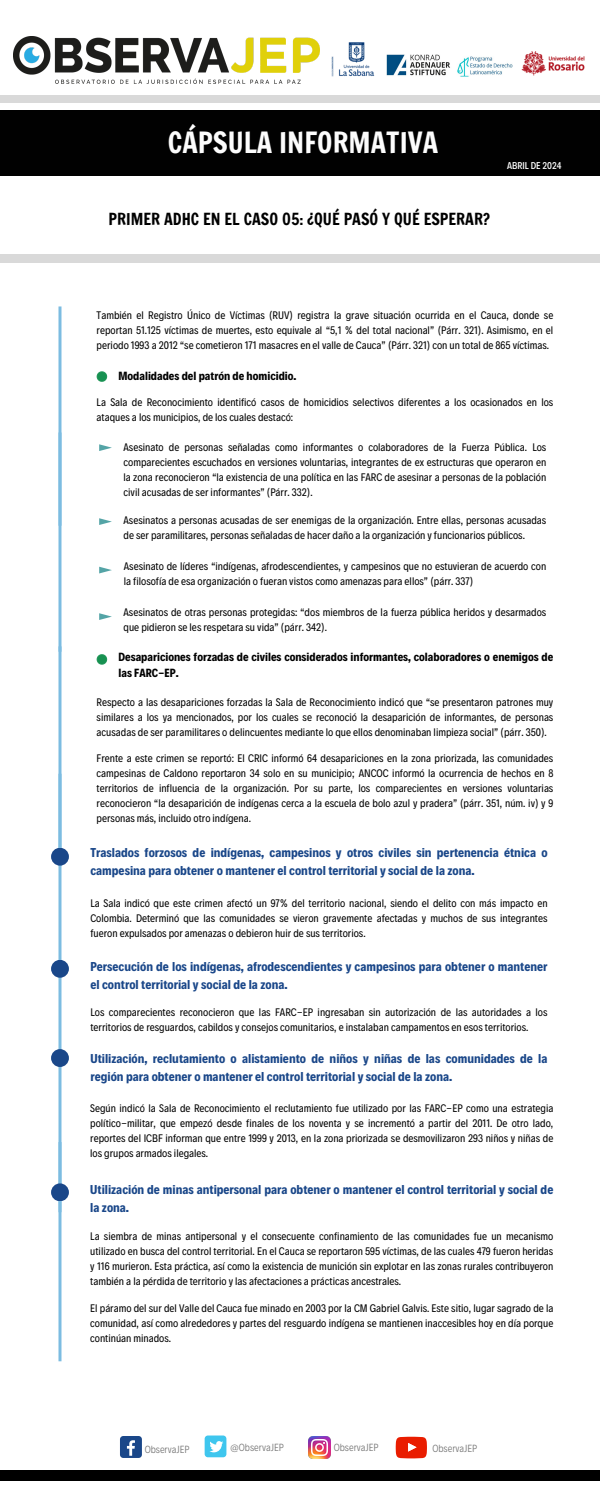
<style>
.page{position:relative;width:600px;height:1500px;background:#fff}
.page>*{position:absolute;margin:0;border:0;box-sizing:border-box;transform-origin:0 0}
.t1{font:28px "Francois One";color:#fcfcfc}
.t2{font:16px "Francois One";color:#000}
.t3{font:700 13px/18px "Decalotype";color:#1a4789}
.t4{font:700 12px/16.5px "Decalotype";color:#000}
.t5{font:11.1px/15px "Decalotype";color:#000;text-align:justify}
.t6{font:300 10.5px "Decalotype";color:#737373}
.t7{font:500 10px "Decalotype";color:#fcfcfc}
</style>
<div class="page">
<div style="left:0;top:96px;width:600px;height:6px;background:#d9d9d9"></div>
<img style="left:331px;top:42px;width:44px;height:35px">
<img style="left:521px;top:51px;width:64px;height:25px">
<div style="left:0;top:110px;width:600px;height:66px;background:#010101"></div>
<div style="left:0;top:255px;width:600px;height:8px;background:#d9d9d9"></div>
<img style="left:13px;top:37px;width:306px;height:46px">
<div style="left:0;top:1471px;width:600px;height:9px;background:#000"></div>
<div style="left:120px;top:1436px;width:22px;height:22px;background:#1a4789;border-radius:3px"></div>
<svg style="left:127px;top:1440px;width:8px;height:16px"></svg>
<div style="left:205px;top:1436px;width:21px;height:21px;background:#3fc6ee;border-radius:3px"></div>
<svg style="left:209px;top:1441px;width:14px;height:11px"></svg>
<img style="left:308px;top:1437px;width:22px;height:21px">
<svg style="left:396px;top:1437px;width:31px;height:21px"></svg>
<img style="left:387px;top:54px;width:125px;height:22px">
<svg style="left:97px;top:371px;width:10px;height:11px"></svg>
<svg style="left:99px;top:444px;width:13px;height:7px"></svg>
<svg style="left:99px;top:518px;width:13px;height:7px"></svg>
<svg style="left:99px;top:567px;width:13px;height:6px"></svg>
<svg style="left:99px;top:613px;width:13px;height:7px"></svg>
<svg style="left:97px;top:654px;width:10px;height:11px"></svg>
<hr style="left:58px;top:774px;width:3px;height:219px;background:#7cbce1">
<hr style="left:58px;top:646px;width:3px;height:220px;background:#7cbce1">
<div style="left:51px;top:848px;width:18px;height:18px;background:#1a4789;border-radius:50%"></div>
<hr style="left:58px;top:1142px;width:3px;height:219px;background:#7cbce1">
<hr style="left:58px;top:993px;width:3px;height:219px;background:#7cbce1">
<div style="left:51px;top:1049px;width:18px;height:18px;background:#1a4789;border-radius:50%"></div>
<div style="left:51px;top:960px;width:18px;height:18px;background:#1a4789;border-radius:50%"></div>
<hr style="left:58px;top:432px;width:3px;height:220px;background:#7cbce1">
<hr style="left:58px;top:306px;width:3px;height:220px;background:#7cbce1">
<div style="left:51px;top:1183px;width:18px;height:18px;background:#1a4789;border-radius:50%"></div>
<h4 class="t1" style="left:168px;top:122px;width:272px">CÁPSULA INFORMATIVA</h4>
<p class="t2" style="left:109px;top:207px;width:383px">PRIMER ADHC EN EL CASO 05: ¿QUÉ PASÓ Y QUÉ ESPERAR?</p>
<p class="t7" style="left:507px;top:159px;width:56px">ABRIL DE 2024</p>
<p class="t5" style="left:97px;top:307px;width:458px">También el Registro Único de Víctimas (RUV) registra la grave situación ocurrida en el Cauca, donde se reportan 51.125 víctimas de muertes, esto equivale al “5,1 % del total nacional” (Párr. 321). Asimismo, en el periodo 1993 a 2012 “se cometieron 171 masacres en el valle de Cauca” (Párr. 321) con un total de 865 víctimas.</p>
<p class="t4" style="left:119px;top:367px;width:180px">Modalidades del patrón de homicidio.</p>
<p class="t5" style="left:97px;top:394px;width:458px">La Sala de Reconocimiento identificó casos de homicidios selectivos diferentes a los ocasionados en los ataques a los municipios, de los cuales destacó:</p>
<p class="t5" style="left:124px;top:439px;width:424px">Asesinato de personas señaladas como informantes o colaboradores de la Fuerza Pública. Los comparecientes escuchados en versiones voluntarias, integrantes de ex estructuras que operaron en la zona reconocieron “la existencia de una política en las FARC de asesinar a personas de la población civil acusadas de ser informantes” (Párr. 332).</p>
<p class="t5" style="left:124px;top:512px;width:424px">Asesinatos a personas acusadas de ser enemigas de la organización. Entre ellas, personas acusadas de ser paramilitares, personas señaladas de hacer daño a la organización y funcionarios públicos.</p>
<p class="t5" style="left:124px;top:558px;width:424px">Asesinato de líderes “indígenas, afrodescendientes, y campesinos que no estuvieran de acuerdo con la filosofía de esa organización o fueran vistos como amenazas para ellos” (párr. 337)</p>
<p class="t5" style="left:124px;top:604px;width:424px">Asesinatos de otras personas protegidas: “dos miembros de la fuerza pública heridos y desarmados que pidieron se les respetara su vida” (párr. 342).</p>
<p class="t4" style="left:119px;top:648px;width:436px">Desapariciones forzadas de civiles considerados informantes, colaboradores o enemigos de las FARC-EP.</p>
<p class="t5" style="left:97px;top:694px;width:458px">Respecto a las desapariciones forzadas la Sala de Reconocimiento indicó que “se presentaron patrones muy similares a los ya mencionados, por los cuales se reconoció la desaparición de informantes, de personas acusadas de ser paramilitares o delincuentes mediante lo que ellos denominaban limpieza social” (párr. 350).</p>
<h3 class="t5" style="left:97px;top:750px;width:458px">Frente a este crimen se reportó: El CRIC informó 64 desapariciones en la zona priorizada, las comunidades campesinas de Caldono reportaron 34 solo en su municipio; ANCOC informó la ocurrencia de hechos en 8 territorios de influencia de la organización. Por su parte, los comparecientes en versiones voluntarias reconocieron “la desaparición de indígenas cerca a la escuela de bolo azul y pradera” (párr. 351, núm. iv) y 9 personas más, incluido otro indígena.</h3>
<p class="t3" style="left:90px;top:843px;width:459px">Traslados forzosos de indígenas, campesinos y otros civiles sin pertenencia étnica o campesina para obtener o mantener el control territorial y social de la zona.</p>
<p class="t5" style="left:90px;top:895px;width:459px">La Sala indicó que este crimen afectó un 97% del territorio nacional, siendo el delito con más impacto en Colombia. Determinó que las comunidades se vieron gravemente afectadas y muchos de sus integrantes fueron expulsados por amenazas o debieron huir de sus territorios.</p>
<h3 class="t3" style="left:90px;top:956px;width:459px">Persecución de los indígenas, afrodescendientes y campesinos para obtener o mantener el control territorial y social de la zona.</h3>
<p class="t5" style="left:90px;top:1004px;width:459px">Los comparecientes reconocieron que las FARC-EP ingresaban sin autorización de las autoridades a los territorios de resguardos, cabildos y consejos comunitarios, e instalaban campamentos en esos territorios.</p>
<h3 class="t3" style="left:90px;top:1049px;width:459px">Utilización, reclutamiento o alistamiento de niños y niñas de las comunidades de la región para obtener o mantener el control territorial y social de la zona.</h3>
<p class="t5" style="left:90px;top:1100px;width:465px">Según indicó la Sala de Reconocimiento el reclutamiento fue utilizado por las FARC-EP como una estrategia político-militar, que empezó desde finales de los noventa y se incrementó a partir del 2011. De otro lado, reportes del ICBF informan que entre 1999 y 2013, en la zona priorizada se desmovilizaron 293 niños y niñas de los grupos armados ilegales.</p>
<h3 class="t3" style="left:90px;top:1180px;width:465px">Utilización de minas antipersonal para obtener o mantener el control territorial y social de la zona.</h3>
<p class="t5" style="left:90px;top:1228px;width:465px">La siembra de minas antipersonal y el consecuente confinamiento de las comunidades fue un mecanismo utilizado en busca del control territorial. En el Cauca se reportaron 595 víctimas, de las cuales 479 fueron heridas y 116 murieron. Esta práctica, así como la existencia de munición sin explotar en las zonas rurales contribuyeron también a la pérdida de territorio y las afectaciones a prácticas ancestrales.</p>
<h3 class="t5" style="left:90px;top:1300px;width:465px">El páramo del sur del Valle del Cauca fue minado en 2003 por la CM Gabriel Galvis. Este sitio, lugar sagrado de la comunidad, así como alrededores y partes del resguardo indígena se mantienen inaccesibles hoy en día porque continúan minados.</h3>
<p class="t6" style="left:145px;top:1443px;width:46px">ObservaJEP</p>
<h2 class="t6" style="left:334px;top:1440px;width:46px">ObservaJEP</h2>
<p class="t6" style="left:230px;top:1440px;width:55px">@ObservaJEP</p>
<h3 class="t6" style="left:432px;top:1441px;width:46px">ObservaJEP</h3>
</div>
